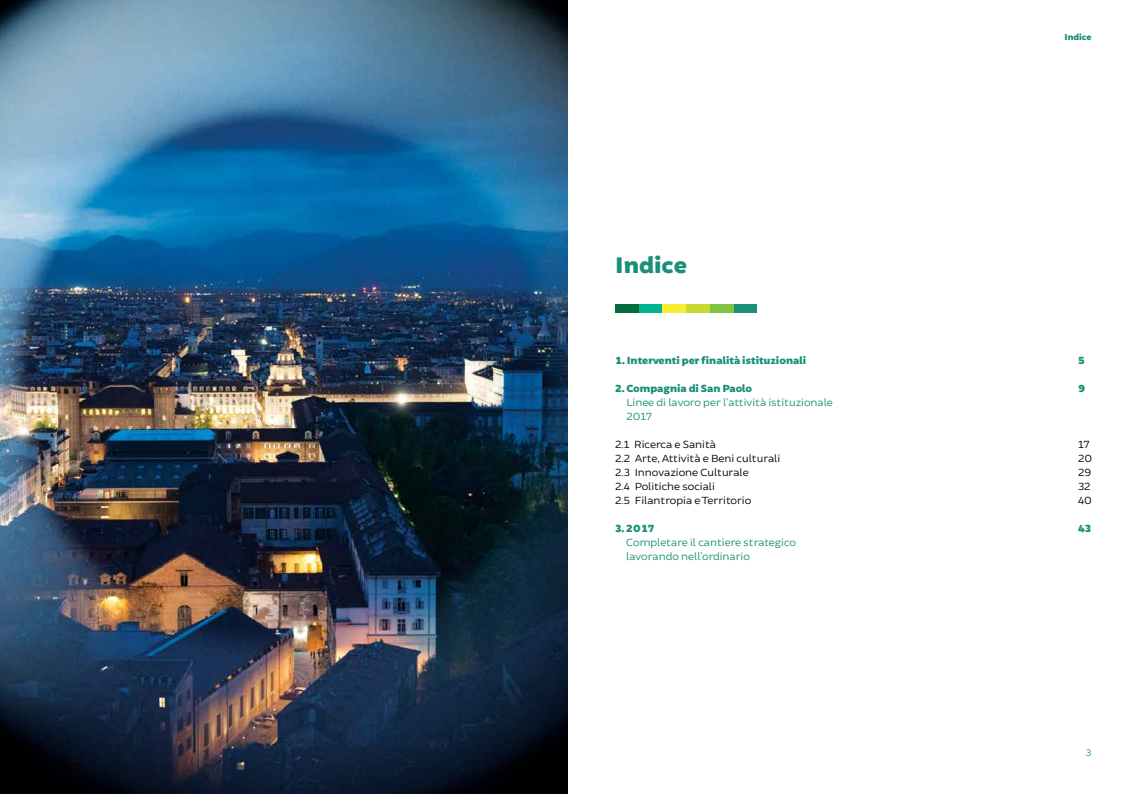
<style>
.page{position:relative;width:1134px;height:794px;background:#fff}
.page>*{position:absolute;margin:0;border:0;box-sizing:border-box;transform-origin:0 0}
.t1{font:900 24px "Brocha";color:#199077}
.t2{font:11px/14px "Brocha";color:#000}
.t3{font:11px/14px "Brocha";color:#199077}
.t4{font:900 11px "Brocha";color:#199077}
.t5{font:10px "Brocha";color:#199077}
.t6{font:900 9px "Brocha";color:#199077}
</style>
<div class="page">
<img style="left:0;top:0;width:567px;height:794px">
<div style="left:639px;top:304px;width:23px;height:8px;background:#00b392"></div>
<div style="left:686px;top:304px;width:24px;height:8px;background:#c6da33"></div>
<div style="left:733px;top:304px;width:24px;height:8px;background:#199077"></div>
<div style="left:662px;top:304px;width:24px;height:8px;background:#f9ed32"></div>
<div style="left:710px;top:304px;width:23px;height:8px;background:#80c342"></div>
<div style="left:615px;top:304px;width:24px;height:8px;background:#016c3d"></div>
<h1 class="t1" style="left:615px;top:255px;width:73px">Indice</h1>
<p class="t4" style="left:615px;top:356px;width:192px">1. Interventi per finalità istituzionali</p>
<p class="t4" style="left:615px;top:384px;width:138px">2. Compagnia di San Paolo</p>
<p class="t3" style="left:626px;top:395px;width:208px">Linee di lavoro per l’attività istituzionale<br>2017</p>
<p class="t2" style="left:615px;top:437px;width:167px">2.1 Ricerca e Sanità<br>2.2 Arte, Attività e Beni culturali<br>2.3 Innovazione Culturale<br>2.4 Politiche sociali<br>2.5 Filantropia e Territorio</p>
<p class="t4" style="left:615px;top:524px;width:41px">3. 2017</p>
<p class="t3" style="left:626px;top:535px;width:171px">Completare il cantiere strategico lavorando nell’ordinario</p>
<p class="t6" style="left:1064px;top:32px;width:28px">Indice</p>
<p class="t4" style="left:1078px;top:356px;width:8px">5</p>
<p class="t4" style="left:1078px;top:384px;width:9px">9</p>
<p class="t2" style="left:1078px;top:437px;width:16px">17<br>20<br>29<br>32<br>40</p>
<p class="t4" style="left:1078px;top:524px;width:15px">43</p>
<p class="t5" style="left:1086px;top:747px;width:7px">3</p>
</div>
